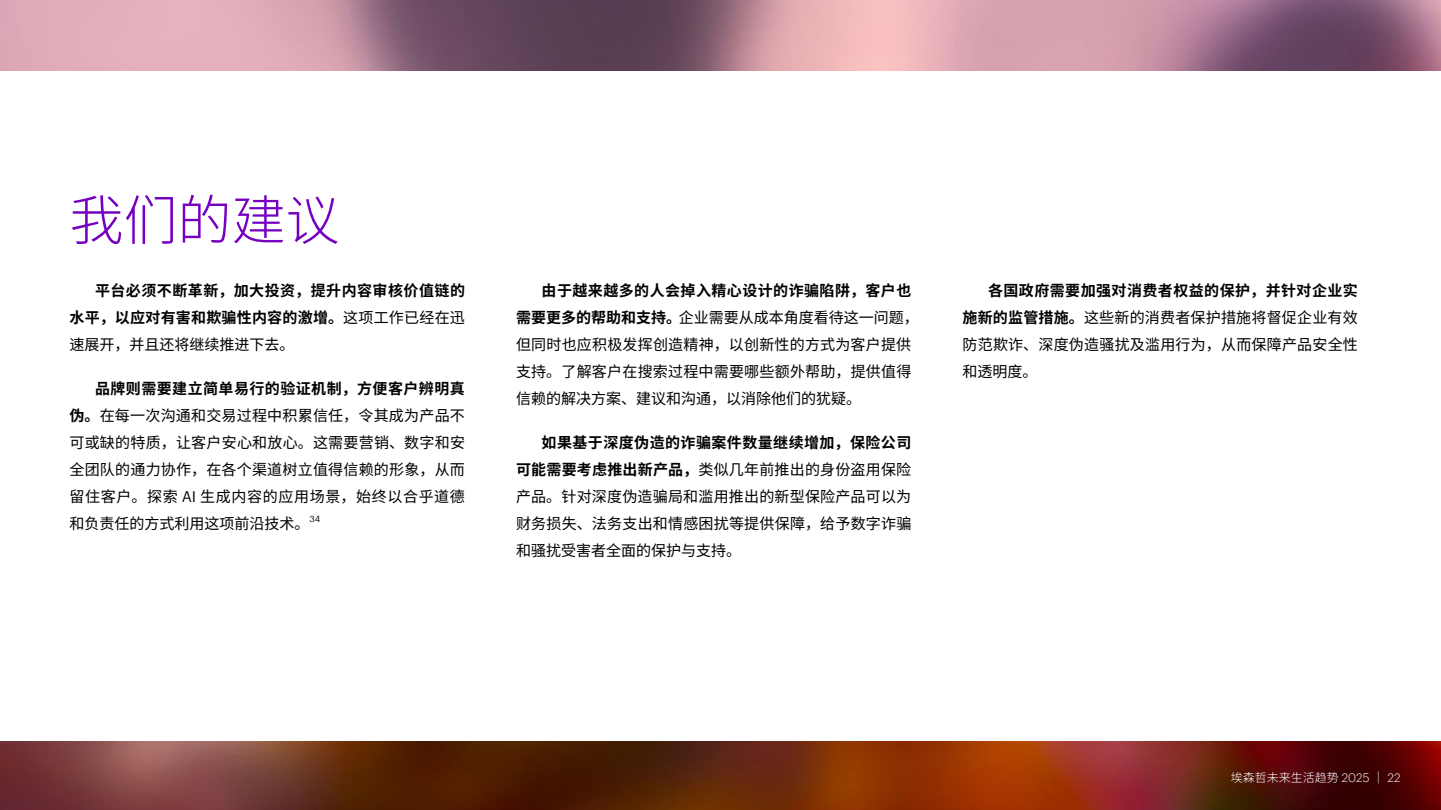
<style>
.page{position:relative;width:1441px;height:810px;background:#fff}
.page>*{position:absolute;margin:0;border:0;box-sizing:border-box;transform-origin:0 0}
.t1{font:300 54px "Source Han Sans SC";color:#7500c0}
.t2{font:15px/27px "Source Han Sans SC";letter-spacing:.015em;color:#000;text-align:justify}
.t3{font:700 15px/27px "Source Han Sans SC";letter-spacing:.03em;color:#000;text-align:justify}
.t4{font:300 12px "Source Han Sans SC";color:#fff}
.t5{font:8.7px "Graphik";color:#000}
.s1{font-weight:400}
.s2{font-weight:700}
.s3{font-family:"Graphik"}
</style>
<div class="page">
<img style="left:0;top:0;width:1440px;height:810px">
<div style="left:0;top:71px;width:1440px;height:670px;background:#fff"></div>
<h1 class="t1" style="left:69px;top:190px;width:271px">我们的建议</h1>
<p class="t3" style="left:69px;top:277px;width:397px;text-indent:26px">平台必须不断革新，加大投资，提升内容审核价值链的水平，以应对有害和欺骗性内容的激增。<span class="s1">这项工作已经在迅速展开，并且还将继续推进下去。</span></p>
<p class="t2" style="left:69px;top:375px;width:397px;text-indent:26px"><span class="s2">品牌则需要建立简单易行的验证机制，方便客户辨明真伪。</span>在每一次沟通和交易过程中积累信任，令其成为产品不可或缺的特质，让客户安心和放心。这需要营销、数字和安全团队的通力协作，在各个渠道树立值得信赖的形象，从而留住客户。探索 <span class="s3">AI</span> 生成内容的应用场景，始终以合乎道德和负责任的方式利用这项前沿技术。</p>
<p class="t5" style="left:309px;top:512px;width:12px">34</p>
<p class="t2" style="left:516px;top:277px;width:404px;text-align:left;text-indent:26px"><span class="s2">由于越来越多的人会掉入精心设计的诈骗陷阱，客户也需要更多的帮助和支持。</span>企业需要从成本角度看待这一问题，但同时也应积极发挥创造精神，以创新性的方式为客户提供支持。了解客户在搜索过程中需要哪些额外帮助，提供值得信赖的解决方案、建议和沟通，以消除他们的犹疑。</p>
<p class="t2" style="left:516px;top:429px;width:397px;text-indent:26px"><span class="s2">如果基于深度伪造的诈骗案件数量继续增加，保险公司可能需要考虑推出新产品，</span>类似几年前推出的身份盗用保险产品。针对深度伪造骗局和滥用推出的新型保险产品可以为财务损失、法务支出和情感困扰等提供保障，给予数字诈骗和骚扰受害者全面的保护与支持。</p>
<p class="t2" style="left:962px;top:277px;width:397px;text-indent:26px"><span class="s2">各国政府需要加强对消费者权益的保护，并针对企业实施新的监管措施。</span>这些新的消费者保护措施将督促企业有效防范欺诈、深度伪造骚扰及滥用行为，从而保障产品安全性和透明度。</p>
<p class="t4" style="left:1230px;top:771px;width:171px">埃森哲未来生活趋势 <span class="s3">2025</span> ｜ <span class="s3">22</span></p>
</div>
